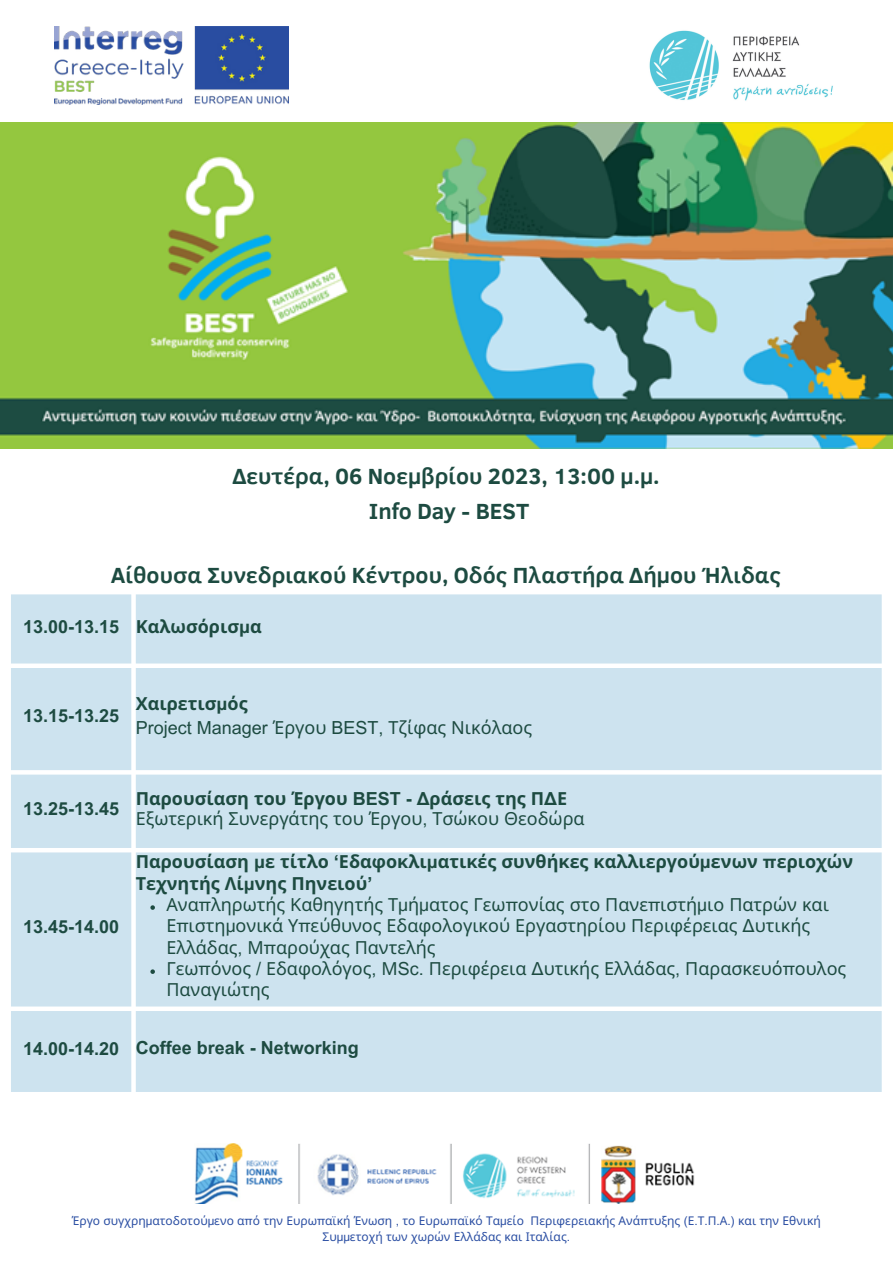
<style>
.page{position:relative;width:893px;height:1264px;background:#fff}
.page>*{position:absolute;margin:0;border:0;box-sizing:border-box;transform-origin:0 0}
.t1{font:700 22.5px "Clear Sans";color:#1d4b41}
.t2{font:18px/21.3px "Noto Sans";color:#1d4b41}
.t3{font:700 18px/21.3px "Noto Sans";color:#1d4b41}
.t4{font:700 18px "Arial MT Pro";color:#1d4b41}
.t5{font:18px "Arial MT Pro";color:#1d4b41}
.t6{font:12px/16px "Noto Sans";color:#294da2;text-align:center}
.s1{font-family:"Arial MT Pro"}
.s2{font-family:"Noto Sans"}
</style>
<div class="page">
<img style="left:54px;top:27px;width:234px;height:77px">
<img style="left:649px;top:30px;width:184px;height:71px">
<img style="left:0;top:123px;width:892px;height:326px">
<img style="left:195px;top:1143px;width:500px;height:60px">
<div style="left:11px;top:594px;width:870px;height:497px;background:#cde3ef"></div>
<svg style="left:150px;top:905px;width:5px;height:4px"></svg>
<svg style="left:150px;top:969px;width:5px;height:4px"></svg>
<p class="t1" style="left:232px;top:459px;width:428px">Δευτέρα, 06 Νοεμβρίου 2023, 13:00 μ.μ.</p>
<p class="t1" style="left:369px;top:494px;width:162px">Info Day - BEST</p>
<p class="t1" style="left:111px;top:558px;width:671px">Αίθουσα Συνεδριακού Κέντρου, Οδός Πλαστήρα Δήμου Ήλιδας</p>
<p class="t4" style="left:23px;top:619px;width:97px">13.00-13.15</p>
<p class="t3" style="left:136px;top:615px;width:127px">Καλωσόρισ<span class="s1">μ</span>α</p>
<p class="t4" style="left:23px;top:709px;width:97px">13.15-13.25</p>
<p class="t3" style="left:136px;top:692px;width:113px">Χαιρετισ<span class="s1">μ</span>ός</p>
<p class="t5" style="left:136px;top:721px;width:398px">Project Manager <span class="s2">Έργου</span> BEST, <span class="s2">Τζίφας Νικόλαος</span></p>
<p class="t4" style="left:23px;top:802px;width:97px">13.25-13.45</p>
<p class="t3" style="left:136px;top:787px;width:433px">Παρουσίαση του Έργου <span class="s1">BEST - Δ</span>ράσεις της Π<span class="s1">Δ</span>Ε</p>
<p class="t2" style="left:136px;top:807px;width:450px">Εξωτερική Συνεργάτης του Έργου<span class="s1">,</span> Τσώκου Θεοδώρα</p>
<p class="t4" style="left:23px;top:920px;width:97px">13.45-14.00</p>
<p class="t3" style="left:136px;top:850px;width:718px">Παρουσίαση <span class="s1">μ</span>ε τίτλο <span class="s1">‘</span>Εδαφοκλι<span class="s1">μ</span>ατικές συνθήκες καλλιεργού<span class="s1">μ</span>ενων <span class="s1">π</span>εριοχών<br>Τεχνητής Λί<span class="s1">μ</span>νης Πηνειού<span class="s1">’</span></p>
<p class="t2" style="left:166px;top:893px;width:664px">Ανα<span class="s1">π</span>ληρωτής Καθηγητής Τ<span class="s1">μ</span>ή<span class="s1">μ</span>ατος Γεω<span class="s1">π</span>ονίας στο Πανε<span class="s1">π</span>ιστή<span class="s1">μ</span>ιο Πατρών και<br>Ε<span class="s1">π</span>ιστη<span class="s1">μ</span>ονικά Υ<span class="s1">π</span>εύθυνος Εδαφολογικού Εργαστηρίου Περιφέρειας <span class="s1">Δ</span>υτικής<br>Ελλάδας<span class="s1">,</span> Μ<span class="s1">π</span>αρούχας Παντελής</p>
<p class="t2" style="left:166px;top:957px;width:681px">Γεω<span class="s1">π</span>όνος <span class="s1">/</span> Εδαφολόγος<span class="s1">,</span> Μ<span class="s1">Sc.</span> Περιφέρεια <span class="s1">Δ</span>υτικής Ελλάδας<span class="s1">,</span> Παρασκευό<span class="s1">π</span>ουλος<br>Παναγιώτης</p>
<p class="t4" style="left:23px;top:1041px;width:97px">14.00-14.20</p>
<p class="t4" style="left:136px;top:1040px;width:224px">Coffee break - Networking</p>
<p class="t6" style="left:72px;top:1212px;width:750px">Έργο συγχρη<span class="s1">μ</span>ατοδοτού<span class="s1">μ</span>ενο α<span class="s1">π</span>ό την Ευρω<span class="s1">π</span>αϊκή Ένωση <span class="s1">,</span> το Ευρω<span class="s1">π</span>αϊκό Τα<span class="s1">μ</span>είο Περιφερειακής Ανά<span class="s1">π</span>τυξης <span class="s1">(</span>Ε<span class="s1">.</span>Τ<span class="s1">.</span>Π<span class="s1">.</span>Α<span class="s1">.)</span> και την Εθνική<br>Συ<span class="s1">μμ</span>ετοχή των χωρών Ελλάδας και Ιταλίας<span class="s1">.</span></p>
</div>
